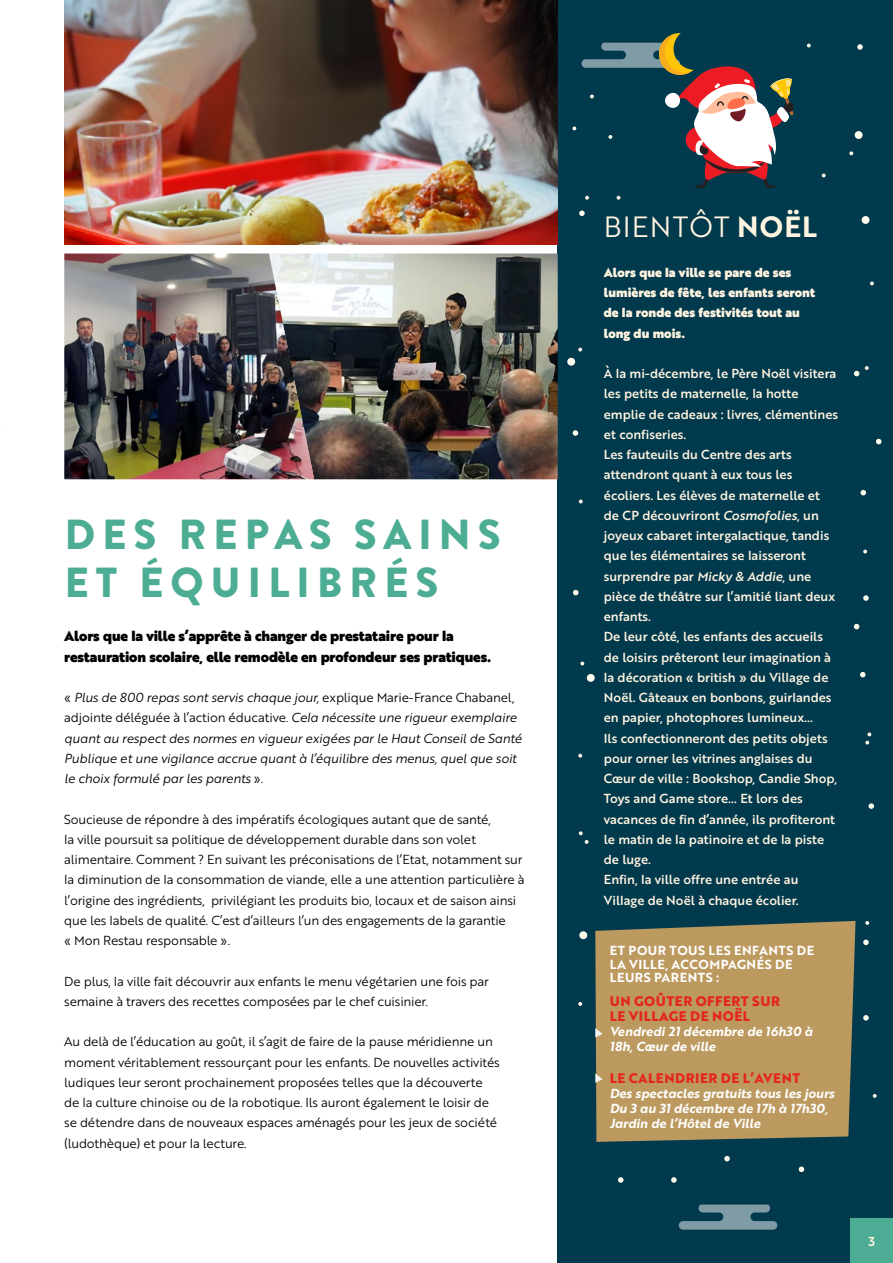
<style>
.page{position:relative;width:893px;height:1263px;background:#fff}
.page>*{position:absolute;margin:0;border:0;box-sizing:border-box;transform-origin:0 0}
.t1{font:900 42px/48px "Brandon Grotesque";letter-spacing:.16em;color:#4dad94}
.t2{font:28.5px "Brother 1816 Book";letter-spacing:.04em;color:#fff4e0}
.t3{font:14.25px/20.2px "Brother 1816 Black";letter-spacing:-.01em;color:#000}
.t4{font:700 13.5px/15px "Brother 1816 Extra";letter-spacing:.04em;color:#e52521}
.t5{font:12.75px/20.2px "Brother 1816 Book";letter-spacing:-.015em;color:#000}
.t6{font:12.75px/20.2px "Brother 1816 Medium";color:#fff4e0}
.t7{font:12.75px/20.2px "Brother 1816 Book Italic";letter-spacing:-.015em;color:#000}
.t8{font:12.75px/15px "Brother 1816 Bold Italic";color:#fff}
.t9{font:12.75px/20.2px "Brother 1816 Black";color:#fff4e0}
.t10{font:12.75px/13.5px "Brother 1816 Bold";letter-spacing:.04em;color:#fff}
.t11{font:12.75px "Museo Sans Rounded 700";color:#fff4e0}
.s1{font-family:"Brother 1816 Book"}
.s2{font-family:"Brother 1816 Bold"}
.s3{font-family:"Brother 1816 Medium Italic"}
</style>
<div class="page">
<div style="left:558px;top:0;width:335px;height:1263px;background:#01394d"></div>
<svg style="left:579px;top:831px;width:10px;height:13px"></svg>
<svg style="left:578px;top:1002px;width:4px;height:4px"></svg>
<svg style="left:873px;top:1094px;width:4px;height:4px"></svg>
<svg style="left:865px;top:921px;width:4px;height:4px"></svg>
<svg style="left:578px;top:754px;width:4px;height:4px"></svg>
<svg style="left:868px;top:803px;width:6px;height:6px"></svg>
<svg style="left:863px;top:1015px;width:6px;height:5px"></svg>
<svg style="left:863px;top:939px;width:6px;height:6px"></svg>
<div style="left:579px;top:931px;width:8px;height:8px;background:#fefcec;border-radius:50%"></div>
<div style="left:595px;top:921px;width:260px;height:221px;background:#bc9a5f"></div>
<svg style="left:595px;top:1028px;width:7px;height:9px"></svg>
<svg style="left:595px;top:1073px;width:7px;height:10px"></svg>
<div style="left:850px;top:1219px;width:43px;height:44px;background:#4dad94"></div>
<svg style="left:573px;top:430px;width:5px;height:6px"></svg>
<svg style="left:573px;top:590px;width:5px;height:5px"></svg>
<svg style="left:579px;top:210px;width:6px;height:6px"></svg>
<svg style="left:857px;top:44px;width:6px;height:6px"></svg>
<svg style="left:860px;top:490px;width:6px;height:5px"></svg>
<svg style="left:860px;top:672px;width:5px;height:5px"></svg>
<svg style="left:870px;top:281px;width:4px;height:4px"></svg>
<svg style="left:849px;top:151px;width:4px;height:4px"></svg>
<svg style="left:822px;top:174px;width:4px;height:3px"></svg>
<svg style="left:585px;top:196px;width:4px;height:4px"></svg>
<svg style="left:579px;top:499px;width:4px;height:4px"></svg>
<svg style="left:580px;top:661px;width:4px;height:4px"></svg>
<svg style="left:865px;top:366px;width:4px;height:4px"></svg>
<svg style="left:863px;top:550px;width:4px;height:3px"></svg>
<svg style="left:865px;top:732px;width:6px;height:12px"></svg>
<svg style="left:807px;top:44px;width:4px;height:3px"></svg>
<svg style="left:617px;top:196px;width:3px;height:4px"></svg>
<svg style="left:578px;top:348px;width:4px;height:3px"></svg>
<svg style="left:854px;top:371px;width:5px;height:5px"></svg>
<svg style="left:854px;top:624px;width:5px;height:5px"></svg>
<svg style="left:876px;top:439px;width:5px;height:5px"></svg>
<svg style="left:863px;top:595px;width:6px;height:6px"></svg>
<div style="left:567px;top:358px;width:8px;height:8px;background:#fefcec;border-radius:50%"></div>
<div style="left:587px;top:674px;width:8px;height:8px;background:#fefcec;border-radius:50%"></div>
<div style="left:855px;top:131px;width:8px;height:8px;background:#fefcec;border-radius:50%"></div>
<div style="left:862px;top:216px;width:7px;height:8px;background:#fefcec;border-radius:50%"></div>
<svg style="left:679px;top:1204px;width:98px;height:26px"></svg>
<svg style="left:572px;top:33px;width:222px;height:155px"></svg>
<img style="left:64px;top:0;width:494px;height:244px">
<img style="left:314px;top:253px;width:244px;height:226px">
<img style="left:64px;top:253px;width:250px;height:226px">
<svg style="left:671px;top:1177px;width:6px;height:6px"></svg>
<svg style="left:799px;top:1166px;width:5px;height:6px"></svg>
<svg style="left:724px;top:1156px;width:6px;height:5px"></svg>
<svg style="left:618px;top:1177px;width:5px;height:6px"></svg>
<p class="t1" style="left:65px;top:511px;width:438px">DES REPAS SAINS<br>ET ÉQUILIBRÉS</p>
<p class="t3" style="left:64px;top:626px;width:428px">Alors que la ville s’apprête à changer de prestataire pour la restauration scolaire, elle remodèle en profondeur ses pratiques.</p>
<p class="t7" style="left:64px;top:687px;width:459px"><span class="s1">«</span> Plus de 800 repas sont servis chaque jour, <span class="s1">explique Marie-France Chabanel, adjointe déléguée à l’action éducative</span>. Cela nécessite une rigueur exemplaire quant au respect des normes en vigueur exigées par le Haut Conseil de Santé Publique et une vigilance accrue quant à l’équilibre des menus, quel que soit le choix formulé par les parents <span class="s1">».</span></p>
<p class="t5" style="left:64px;top:808px;width:462px">Soucieuse de répondre à des impératifs écologiques autant que de santé,<br>la ville poursuit sa politique de développement durable dans son volet alimentaire. Comment ? En suivant les préconisations de l’Etat, notamment sur la diminution de la consommation de viande, elle a une attention particulière à l’origine des ingrédients, privilégiant les produits bio, locaux et de saison ainsi que les labels de qualité. C’est d’ailleurs l’un des engagements de la garantie<br>« Mon Restau responsable ».</p>
<p class="t5" style="left:64px;top:970px;width:426px">De plus, la ville fait découvrir aux enfants le menu végétarien une fois par semaine à travers des recettes composées par le chef cuisinier.</p>
<p class="t5" style="left:64px;top:1031px;width:437px">Au delà de l’éducation au goût, il s’agit de faire de la pause méridienne un moment véritablement ressourçant pour les enfants. De nouvelles activités ludiques leur seront prochainement proposées telles que la découverte de la culture chinoise ou de la robotique. Ils auront également le loisir de se détendre dans de nouveaux espaces aménagés pour les jeux de société (ludothèque) et pour la lecture.</p>
<p class="t2" style="left:604px;top:205px;width:215px">BIENTÔT <span class="s2">NOËL</span></p>
<p class="t9" style="left:604px;top:262px;width:213px">Alors que la ville se pare de ses lumières de fête, les enfants seront de la ronde des festivités tout au long du mois.</p>
<p class="t6" style="left:604px;top:363px;width:236px">À la mi-décembre, le Père Noël visitera les petits de maternelle, la hotte emplie de cadeaux : livres, clémentines et confiseries.</p>
<p class="t6" style="left:604px;top:444px;width:233px">Les fauteuils du Centre des arts attendront quant à eux tous les écoliers. Les élèves de maternelle et de CP découvriront <span class="s3">Cosmofolies</span>, un joyeux cabaret intergalactique, tandis que les élémentaires se laisseront surprendre par <span class="s3">Micky &amp; Addie</span>, une pièce de théâtre sur l’amitié liant deux enfants.</p>
<p class="t6" style="left:604px;top:626px;width:235px">De leur côté, les enfants des accueils de loisirs prêteront leur imagination à la décoration « british » du Village de Noël. Gâteaux en bonbons, guirlandes en papier, photophores lumineux…<br>Ils confectionneront des petits objets pour orner les vitrines anglaises du Cœur de ville : Bookshop, Candie Shop, Toys and Game store… Et lors des vacances de fin d’année, ils profiteront le matin de la patinoire et de la piste de luge.</p>
<p class="t6" style="left:604px;top:869px;width:196px">Enfin, la ville offre une entrée au<br>Village de Noël à chaque écolier.</p>
<p class="t10" style="left:610px;top:943px;width:206px">ET POUR TOUS LES ENFANTS DE<br>LA VILLE, ACCOMPAGNÉS DE<br>LEURS PARENTS :</p>
<p class="t4" style="left:610px;top:993px;width:172px">UN GOÛTER OFFERT SUR<br>LE VILLAGE DE NOËL</p>
<p class="t8" style="left:610px;top:1024px;width:204px">Vendredi 21 décembre de 16h30 à<br>18h, Cœur de ville</p>
<p class="t4" style="left:610px;top:1070px;width:192px">LE CALENDRIER DE L’AVENT</p>
<p class="t8" style="left:610px;top:1085px;width:226px">Des spectacles gratuits tous les jours</p>
<p class="t8" style="left:610px;top:1100px;width:220px">Du 3 au 31 décembre de 17h à 17h30,<br>Jardin de l’Hôtel de Ville</p>
<p class="t11" style="left:868px;top:1234px;width:9px">3</p>
</div>
